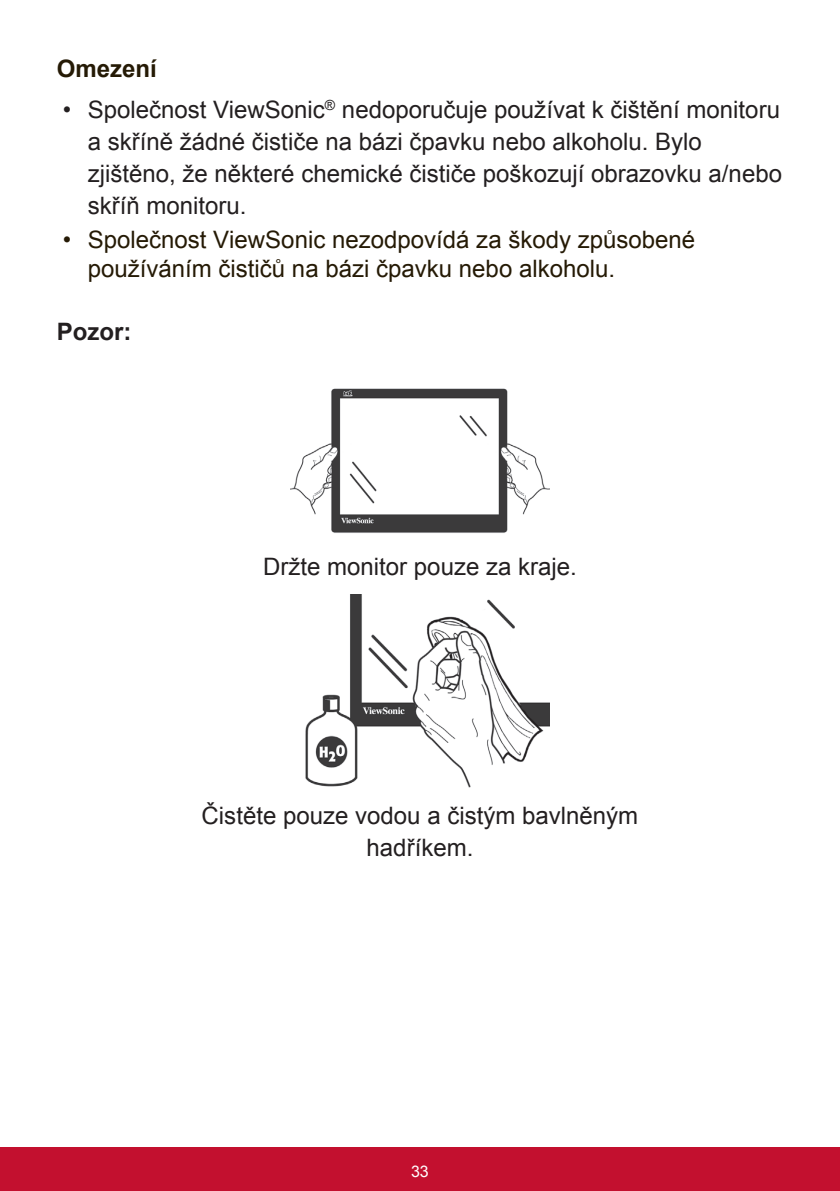
<style>
.page{position:relative;width:840px;height:1191px;background:#fff}
.page>*{position:absolute;margin:0;border:0;box-sizing:border-box;transform-origin:0 0}
.t1{font:24px/32px "Arial";color:#231f20}
.t2{font:24px/28.8px "Arial";color:#251a05}
.t3{font:700 24px "Arial";color:#251a05}
.t4{font:700 24px "Arial";color:#231f20}
.t5{font:16px "Arial";color:#fff}
</style>
<div class="page">
<div style="left:0;top:1147px;width:839px;height:44px;background:#c3102f"></div>
<img style="left:290px;top:388px;width:259px;height:145px">
<img style="left:305px;top:594px;width:244px;height:194px">
<p class="t3" style="left:57px;top:53px;width:102px">Omezení</p>
<p class="t1" style="left:88px;top:94px;width:695px;text-indent:-25px">• Společnost ViewSonic<sup>®</sup> nedoporučuje používat k čištění monitoru a skříně žádné čističe na bázi čpavku nebo alkoholu. Bylo zjištěno, že některé chemické čističe poškozují obrazovku a/nebo skříň monitoru.</p>
<p class="t2" style="left:88px;top:226px;width:608px;text-indent:-25px">• Společnost ViewSonic nezodpovídá za škody způsobené používáním čističů na bázi čpavku nebo alkoholu.</p>
<p class="t4" style="left:57px;top:316px;width:76px">Pozor:</p>
<p class="t1" style="left:263px;top:551px;width:315px">Držte monitor pouze za kraje.</p>
<p class="t1" style="left:201px;top:800px;width:438px;text-align:center">Čistěte pouze vodou a čistým bavlněným hadříkem.</p>
<p class="t5" style="left:411px;top:1160px;width:19px">33</p>
</div>
